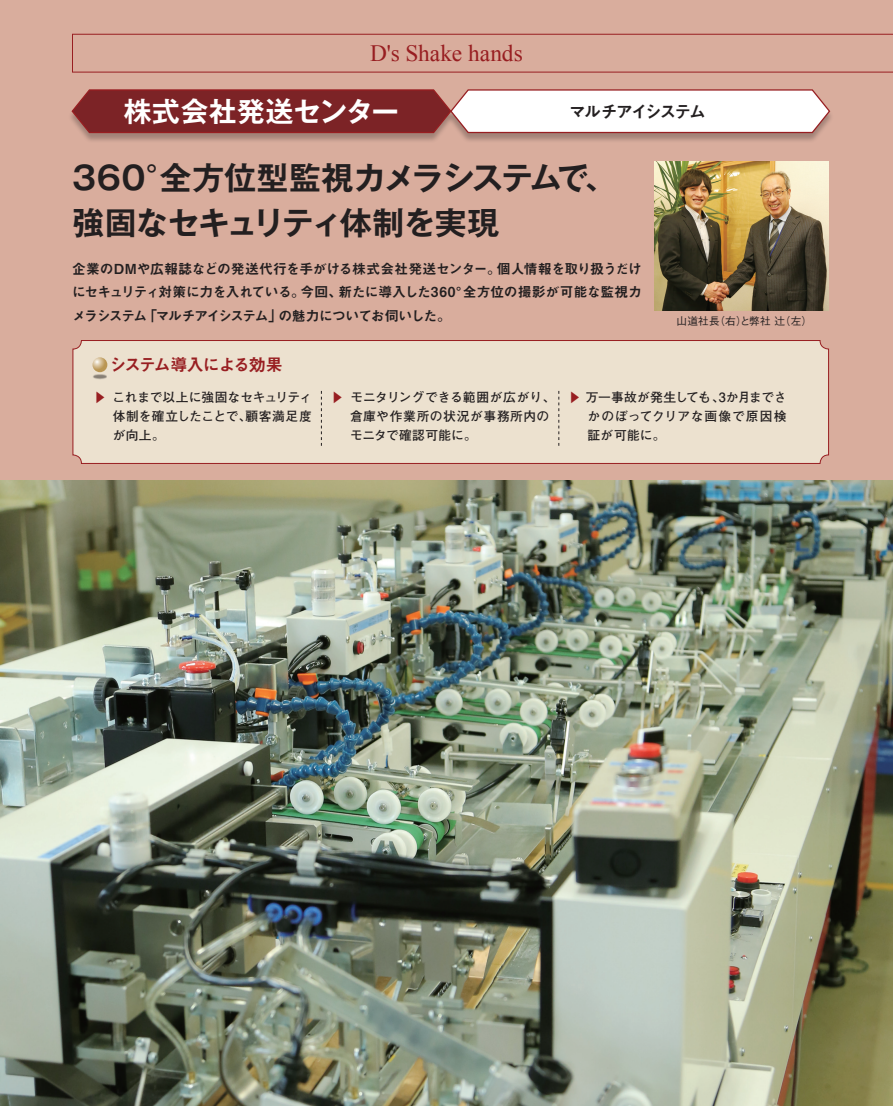
<style>
.page{position:relative;width:893px;height:1106px;background:#fff}
.page>*{position:absolute;margin:0;border:0;box-sizing:border-box;transform-origin:0 0}
.t1{font:700 31.95px/45.8px "Gothic MB101 Pro De";letter-spacing:-.025em;color:#231f20}
.t2{font:700 27.6px "Gothic MB101 Pro De";letter-spacing:.02em;color:#fff}
.t3{font:23.4px "Times New Roman";color:#981e21}
.t4{font:16.95px "Midashi Go Pro MB31";letter-spacing:-.07em;color:#981e21}
.t5{font:16.95px "Midashi Go Pro MB31";letter-spacing:-.13em;color:#231f20}
.t6{font:13.8px/23.4px "Midashi Go Pro MB31";letter-spacing:-.035em;color:#231f20;text-align:justify}
.t7{font:700 12.75px/19.2px "Futo Go B101 Pro";letter-spacing:.015em;color:#231f20;text-align:justify}
.t8{font:700 12.75px "Futo Go B101 Pro";color:#981e21}
.t9{font:500 10.65px "Gothic BBB Pro";letter-spacing:.02em;color:#231f20}
</style>
<div class="page">
<div style="left:0;top:0;width:893px;height:514px;background:#d9ad9d"></div>
<img style="left:0;top:480px;width:893px;height:626px">
<div style="left:67px;top:90px;width:389px;height:53px;background:#231f20;opacity:.3"></div>
<div style="left:446px;top:90px;width:388px;height:53px;background:#231f20;opacity:.3"></div>
<svg style="left:71px;top:89px;width:760px;height:45px;background:#bb8a8b"></svg>
<div style="left:73px;top:340px;width:755px;height:123px;background:#ece1cf;border-radius:9px"></div>
<div style="left:73px;top:340px;width:756px;height:123px;border:1px solid #981e21;border-radius:9px"></div>
<svg style="left:321px;top:391px;width:1px;height:55px"></svg>
<svg style="left:559px;top:391px;width:1px;height:55px"></svg>
<div style="left:93px;top:374px;width:14px;height:5px;background:#231f20;opacity:.5"></div>
<svg style="left:92px;top:357px;width:15px;height:15px"></svg>
<svg style="left:72px;top:34px;width:821px;height:38px"></svg>
<img style="left:654px;top:162px;width:175px;height:148px">
<h3 class="t3" style="left:370px;top:38px;width:154px">D's Shake hands</h3>
<h2 class="t2" style="left:124px;top:88px;width:277px">株式会社発送センター</h2>
<p class="t5" style="left:569px;top:98px;width:138px">マルチアイシステム</p>
<h1 class="t1" style="left:72px;top:151px;width:546px">360°全方位型監視カメラシステムで、強固なセキュリティ体制を実現</h1>
<p class="t6" style="left:72px;top:255px;width:571px">企業のDMや広報誌などの発送代行を手がける株式会社発送センター。個人情報を取り扱うだけにセキュリティ対策に力を入れている。今回、新たに導入した360°全方位の撮影が可能な監視カメラシステム「マルチアイシステム」の魅力についてお伺いした。</p>
<p class="t4" style="left:110px;top:351px;width:174px">システム導入による効果</p>
<p class="t9" style="left:677px;top:312px;width:137px">山道社長（右）と弊社 辻（左）</p>
<p class="t8" style="left:110px;top:391px;width:14px;rotate:90deg">▲</p>
<p class="t7" style="left:113px;top:386px;width:201px">これまで以上に強固なセキュリティ体制を確立したことで、顧客満足度が向上。</p>
<p class="t8" style="left:347px;top:391px;width:14px;rotate:90deg">▲</p>
<p class="t7" style="left:350px;top:386px;width:207px;text-align:left">モニタリングできる範囲が広がり、倉庫や作業所の状況が事務所内のモニタで確認可能に。</p>
<p class="t8" style="left:585px;top:391px;width:14px;rotate:90deg">▲</p>
<p class="t7" style="left:586px;top:386px;width:202px">万一事故が発生しても、3か月までさかのぼってクリアな画像で原因検証が可能に。</p>
</div>
